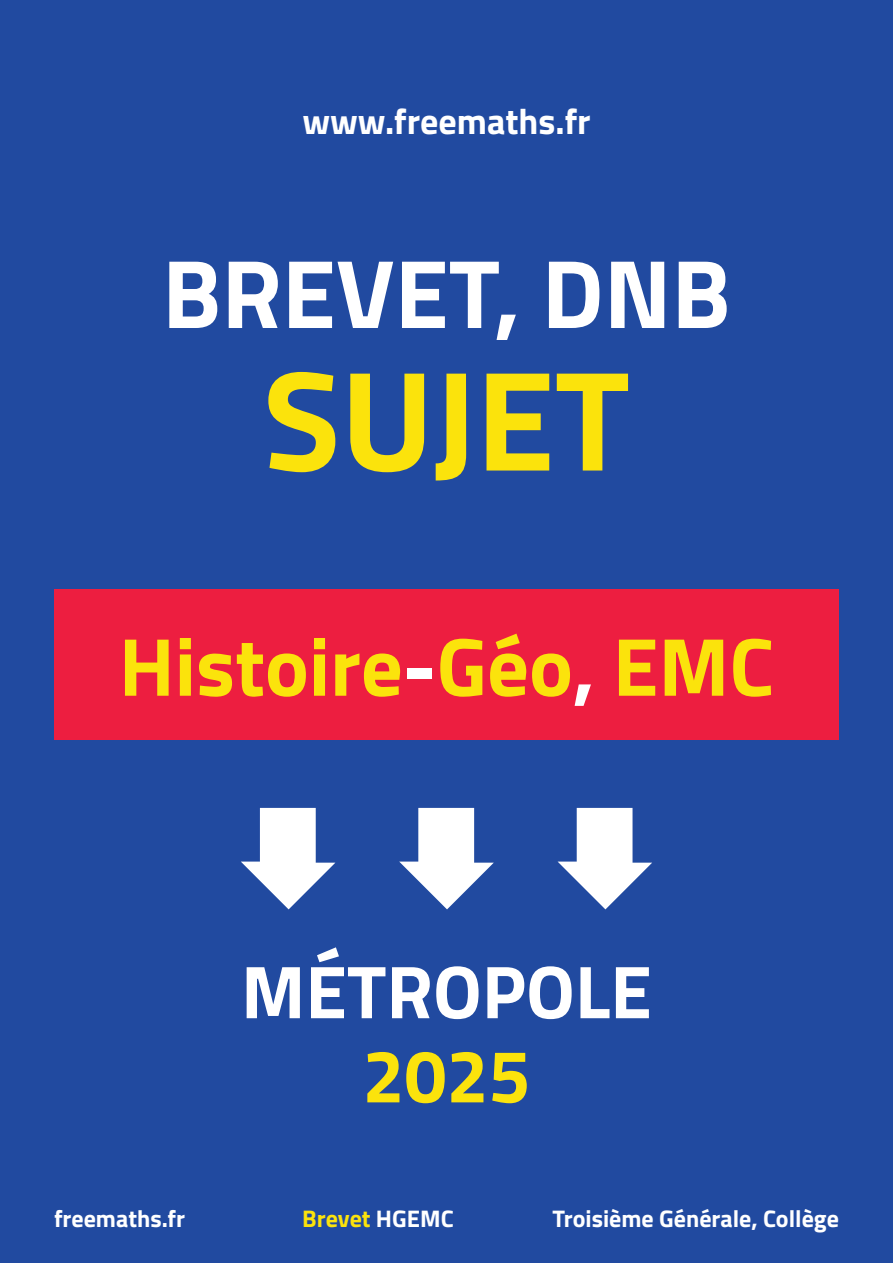
<style>
.page{position:relative;width:893px;height:1263px;background:#214aa0}
.page>*{position:absolute;margin:0;border:0;box-sizing:border-box;transform-origin:0 0}
.t1{font:700 142.5px "Titillium";color:#fbe30c}
.t2{font:700 97.5px "Titillium";color:#fff}
.t3{font:700 82.5px "Titillium";color:#fbe30c}
.t4{font:700 75px "Titillium";color:#fff}
.t5{font:700 75px "Titillium";color:#fbe30c}
.t6{font:700 36px "Titillium";color:#fff}
.t7{font:700 24px "Titillium";color:#fff}
.t8{font:700 24px "Titillium";color:#fbe30c}
.s1{color:#fff}
</style>
<div class="page">
<svg style="left:241px;top:808px;width:94px;height:101px"></svg>
<svg style="left:399px;top:808px;width:95px;height:101px"></svg>
<svg style="left:558px;top:808px;width:94px;height:101px"></svg>
<div style="left:54px;top:589px;width:785px;height:151px;background:#ed1e40"></div>
<h3 class="t6" style="left:302px;top:94px;width:290px">www.freemaths.fr</h3>
<h2 class="t2" style="left:162px;top:219px;width:570px">BREVET, DNB</h2>
<h1 class="t1" style="left:263px;top:312px;width:368px">SUJET</h1>
<h3 class="t3" style="left:119px;top:604px;width:657px">Histoire<span class="s1">-</span>Géo<span class="s1">,</span> EMC</h3>
<p class="t4" style="left:241px;top:935px;width:412px">MÉTROPOLE</p>
<h3 class="t5" style="left:362px;top:1019px;width:169px">2025</h3>
<p class="t7" style="left:54px;top:1200px;width:133px">freemaths.fr</p>
<p class="t8" style="left:302px;top:1200px;width:153px">Brevet <span class="s1">HGEMC</span></p>
<p class="t7" style="left:552px;top:1200px;width:288px">Troisième Générale, Collège</p>
</div>
